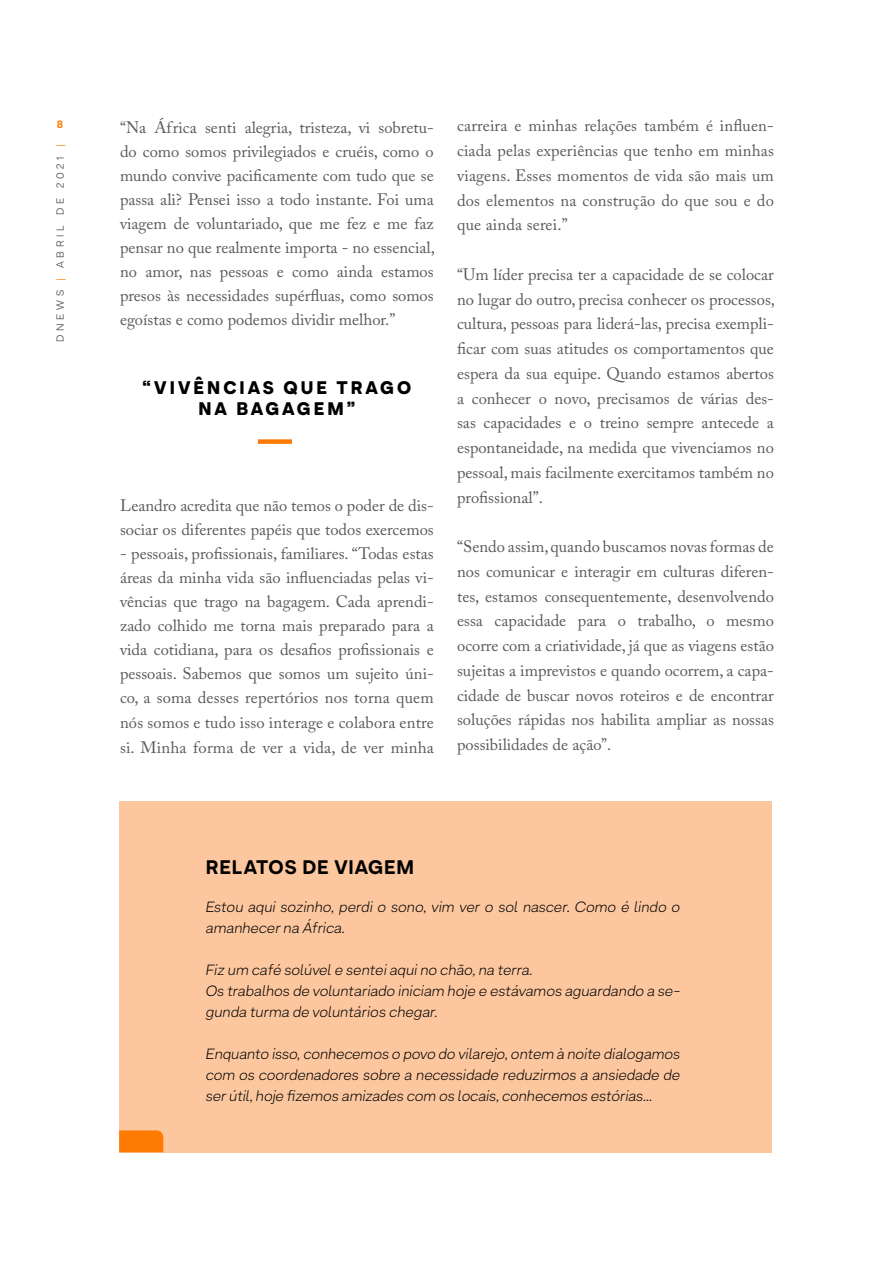
<style>
.page{position:relative;width:893px;height:1263px;background:#fff}
.page>*{position:absolute;margin:0;border:0;box-sizing:border-box;transform-origin:0 0}
.t1{font:800 19.5px "Armin Soft";letter-spacing:.05em;color:#000}
.t2{font:900 18px/21px "Armin Soft";letter-spacing:.17em;color:#000;text-align:center}
.t3{font:16.5px/24.8px "Adobe Caslon Pro";color:#58595b;text-align:justify}
.t4{font:italic 200 15px/21px "Armin Soft";color:#000}
.t5{font:10.5px "Armin Soft";letter-spacing:.36em;color:#58595b}
.t6{font:800 10.5px "Armin Soft";color:#ff7a00}
.s1{color:#ff7a00}
</style>
<div class="page">
<div style="left:258px;top:439px;width:34px;height:5px;background:#ff7a00"></div>
<div style="left:119px;top:801px;width:653px;height:351px;background:#fcc79f"></div>
<svg style="left:119px;top:1130px;width:44px;height:22px"></svg>
<p class="t6" style="left:57px;top:117px;width:8px">8</p>
<p class="t3" style="left:120px;top:116px;width:316px;line-height:24px">“Na África senti alegria, tristeza, vi sobretu&shy;do como somos privilegiados e cruéis, como o mundo convive pacificamente com tudo que se passa ali? Pensei isso a todo instante. Foi uma viagem de voluntariado, que me fez e me faz pensar no que realmente importa - no essencial, no amor, nas pessoas e como ainda estamos presos às necessidades supérfluas, como somos egoístas e como podemos dividir melhor.”</p>
<p class="t5" style="left:54px;top:342px;width:200px;rotate:-90deg">DNEWS <span class="s1">|</span> ABRIL DE 2021 <span class="s1">|</span></p>
<p class="t2" style="left:143px;top:377px;width:270px">“VIVÊNCIAS QUE TRAGO<br>NA BAGAGEM”</p>
<p class="t3" style="left:120px;top:494px;width:315px;line-height:24px">Leandro acredita que não temos o poder de dis&shy;sociar os diferentes papéis que todos exercemos</p>
<p class="t3" style="left:120px;top:542px;width:315px;line-height:24.2px">- pessoais, profissionais, familiares. “Todas estas áreas da minha vida são influenciadas pelas vi&shy;vências que trago na bagagem. Cada aprendi&shy;zado colhido me torna mais preparado para a vida cotidiana, para os desafios profissionais e pessoais. Sabemos que somos um sujeito úni&shy;co, a soma desses repertórios nos torna quem nós somos e tudo isso interage e colabora entre si. Minha forma de ver a vida, de ver minha</p>
<p class="t3" style="left:457px;top:113px;width:318px">carreira e minhas relações também é influen&shy;ciada pelas experiências que tenho em minhas viagens. Esses momentos de vida são mais um dos elementos na construção do que sou e do que ainda serei.”</p>
<p class="t3" style="left:457px;top:262px;width:319px">“Um líder precisa ter a capacidade de se colocar no lugar do outro, precisa conhecer os processos, cultura, pessoas para liderá-las, precisa exempli&shy;ficar com suas atitudes os comportamentos que espera da sua equipe. Quando estamos abertos a conhecer o novo, precisamos de várias des&shy;sas capacidades e o treino sempre antecede a espontaneidade, na medida que vivenciamos no pessoal, mais facilmente exercitamos também no profissional”.</p>
<p class="t3" style="left:457px;top:534px;width:318px">“Sendo assim, quando buscamos novas formas de nos comunicar e interagir em culturas diferen&shy;tes, estamos consequentemente, desenvolvendo essa capacidade para o trabalho, o mesmo ocorre com a criatividade, já que as viagens estão sujeitas a imprevistos e quando ocorrem, a capa&shy;cidade de buscar novos roteiros e de encontrar soluções rápidas nos habilita ampliar as nossas possibilidades de ação”.</p>
<p class="t1" style="left:206px;top:855px;width:210px">RELATOS DE VIAGEM</p>
<p class="t4" style="left:206px;top:896px;width:476px">Estou aqui sozinho, perdi o sono, vim ver o sol nascer. Como é lindo o amanhecer na África.</p>
<p class="t4" style="left:206px;top:959px;width:476px">Fiz um café solúvel e sentei aqui no chão, na terra.<br>Os trabalhos de voluntariado iniciam hoje e estávamos aguardando a se&shy;gunda turma de voluntários chegar.</p>
<p class="t4" style="left:206px;top:1043px;width:476px;text-align:justify">Enquanto isso, conhecemos o povo do vilarejo, ontem à noite dialogamos com os coordenadores sobre a necessidade reduzirmos a ansiedade de ser útil, hoje fizemos amizades com os locais, conhecemos estórias...</p>
</div>
